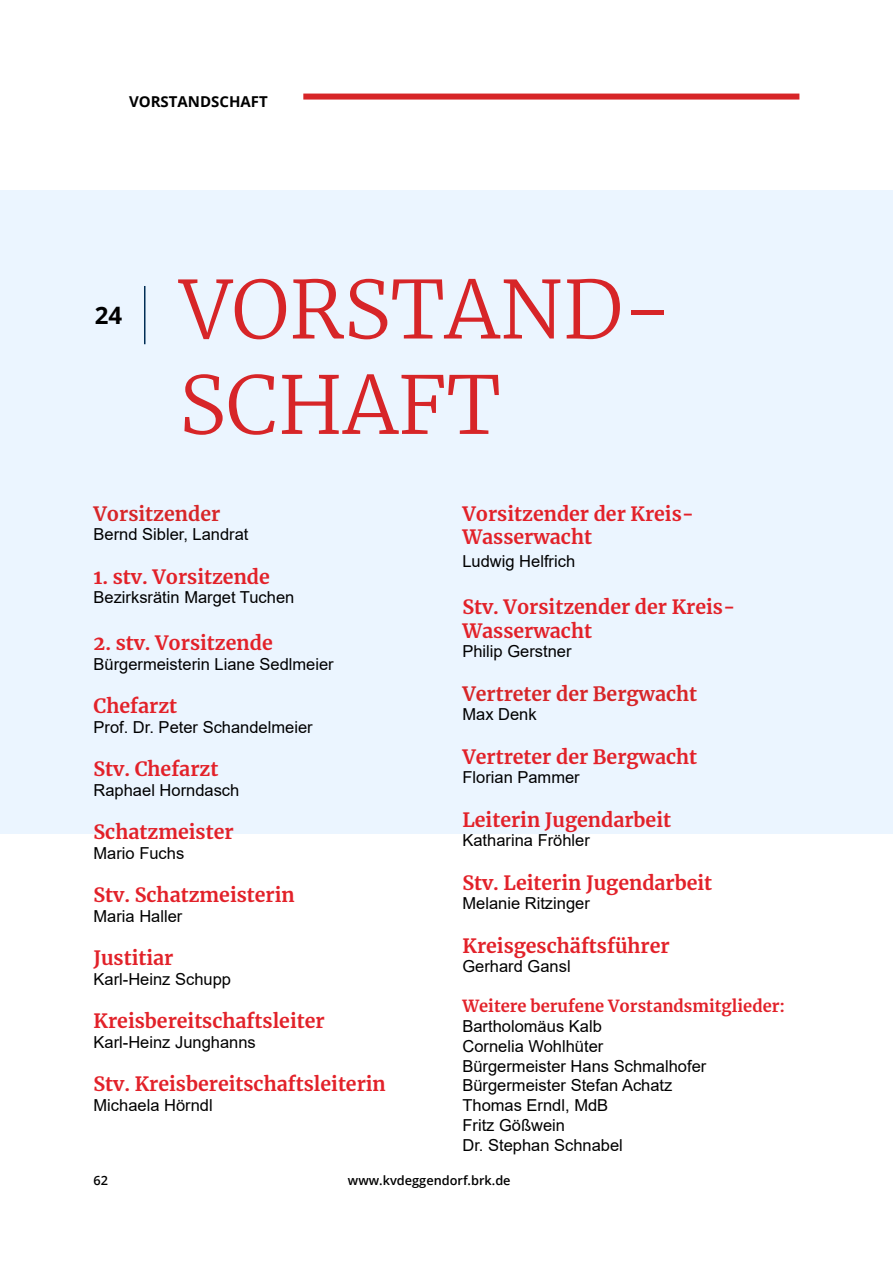
<style>
.page{position:relative;width:893px;height:1263px;background:#fff}
.page>*{position:absolute;margin:0;border:0;box-sizing:border-box;transform-origin:0 0}
.t1{font:300 79.5px/95.4px "Merriweather";color:#d72528}
.t2{font:700 24px "Open Sans";color:#000}
.t3{font:700 19.5px/23.4px "Merriweather";color:#e22129}
.t4{font:700 19.5px "Merriweather";color:#d72528}
.t5{font:16.5px/19.8px "Arial";color:#000}
.t6{font:700 16.5px "Merriweather";color:#e22129}
.t7{font:700 15px "Open Sans";color:#000}
.t8{font:600 12.75px "Open Sans";color:#000}
</style>
<div class="page">
<div style="left:0;top:190px;width:893px;height:643px;background:#ebf5ff"></div>
<div style="left:303px;top:94px;width:496px;height:6px;background:#d72528"></div>
<hr style="left:144px;top:286px;width:1px;height:58px;background:#002d55">
<p class="t7" style="left:129px;top:91px;width:140px">VORSTANDSCHAFT</p>
<h2 class="t2" style="left:95px;top:299px;width:29px">24</h2>
<h1 class="t1" style="left:179px;top:260px;width:495px">VORSTAND-<br>SCHAFT</h1>
<p class="t4" style="left:94px;top:500px;width:128px">Vorsitzender</p>
<p class="t5" style="left:94px;top:525px;width:157px">Bernd Sibler, Landrat</p>
<p class="t3" style="left:94px;top:564px;width:178px">1. stv. Vorsitzende</p>
<p class="t5" style="left:94px;top:588px;width:202px">Bezirksrätin Marget Tuchen</p>
<p class="t3" style="left:94px;top:631px;width:181px">2. stv. Vorsitzende</p>
<p class="t5" style="left:94px;top:654px;width:242px">Bürgermeisterin Liane Sedlmeier</p>
<p class="t3" style="left:94px;top:694px;width:85px">Chefarzt</p>
<p class="t5" style="left:94px;top:717px;width:221px">Prof. Dr. Peter Schandelmeier</p>
<p class="t3" style="left:94px;top:757px;width:126px">Stv. Chefarzt</p>
<p class="t5" style="left:94px;top:780px;width:147px">Raphael Horndasch</p>
<p class="t3" style="left:94px;top:820px;width:142px">Schatzmeister</p>
<p class="t5" style="left:94px;top:843px;width:92px">Mario Fuchs</p>
<p class="t3" style="left:94px;top:883px;width:203px">Stv. Schatzmeisterin</p>
<p class="t5" style="left:94px;top:906px;width:90px">Maria Haller</p>
<p class="t3" style="left:94px;top:946px;width:81px">Justitiar</p>
<p class="t5" style="left:94px;top:969px;width:139px">Karl-Heinz Schupp</p>
<p class="t3" style="left:94px;top:1009px;width:233px">Kreisbereitschaftsleiter</p>
<p class="t5" style="left:94px;top:1032px;width:164px">Karl-Heinz Junghanns</p>
<p class="t3" style="left:94px;top:1072px;width:294px">Stv. Kreisbereitschaftsleiterin</p>
<p class="t5" style="left:94px;top:1095px;width:121px">Michaela Hörndl</p>
<p class="t3" style="left:462px;top:501px;width:233px">Vorsitzender der Kreis-<br>Wasserwacht</p>
<p class="t5" style="left:462px;top:552px;width:114px">Ludwig Helfrich</p>
<p class="t3" style="left:462px;top:595px;width:274px">Stv. Vorsitzender der Kreis-<br>Wasserwacht</p>
<p class="t5" style="left:462px;top:642px;width:111px">Philip Gerstner</p>
<p class="t4" style="left:462px;top:680px;width:236px">Vertreter der Bergwacht</p>
<p class="t5" style="left:462px;top:705px;width:76px">Max Denk</p>
<p class="t3" style="left:462px;top:744px;width:236px">Vertreter der Bergwacht</p>
<p class="t5" style="left:462px;top:768px;width:119px">Florian Pammer</p>
<p class="t3" style="left:462px;top:807px;width:210px">Leiterin Jugendarbeit</p>
<p class="t5" style="left:462px;top:831px;width:129px">Katharina Fröhler</p>
<p class="t3" style="left:462px;top:870px;width:251px">Stv. Leiterin Jugendarbeit</p>
<p class="t5" style="left:462px;top:894px;width:129px">Melanie Ritzinger</p>
<p class="t3" style="left:462px;top:933px;width:209px">Kreisgeschäftsführer</p>
<p class="t5" style="left:462px;top:957px;width:110px">Gerhard Gansl</p>
<p class="t6" style="left:462px;top:995px;width:324px">Weitere berufene Vorstandsmitglieder:</p>
<p class="t5" style="left:462px;top:1016px;width:245px">Bartholomäus Kalb<br>Cornelia Wohlhüter<br>Bürgermeister Hans Schmalhofer<br>Bürgermeister Stefan Achatz<br>Thomas Erndl, MdB<br>Fritz Gößwein<br>Dr. Stephan Schnabel</p>
<p class="t8" style="left:94px;top:1171px;width:16px">62</p>
<p class="t8" style="left:348px;top:1171px;width:164px">www.kvdeggendorf.brk.de</p>
</div>
